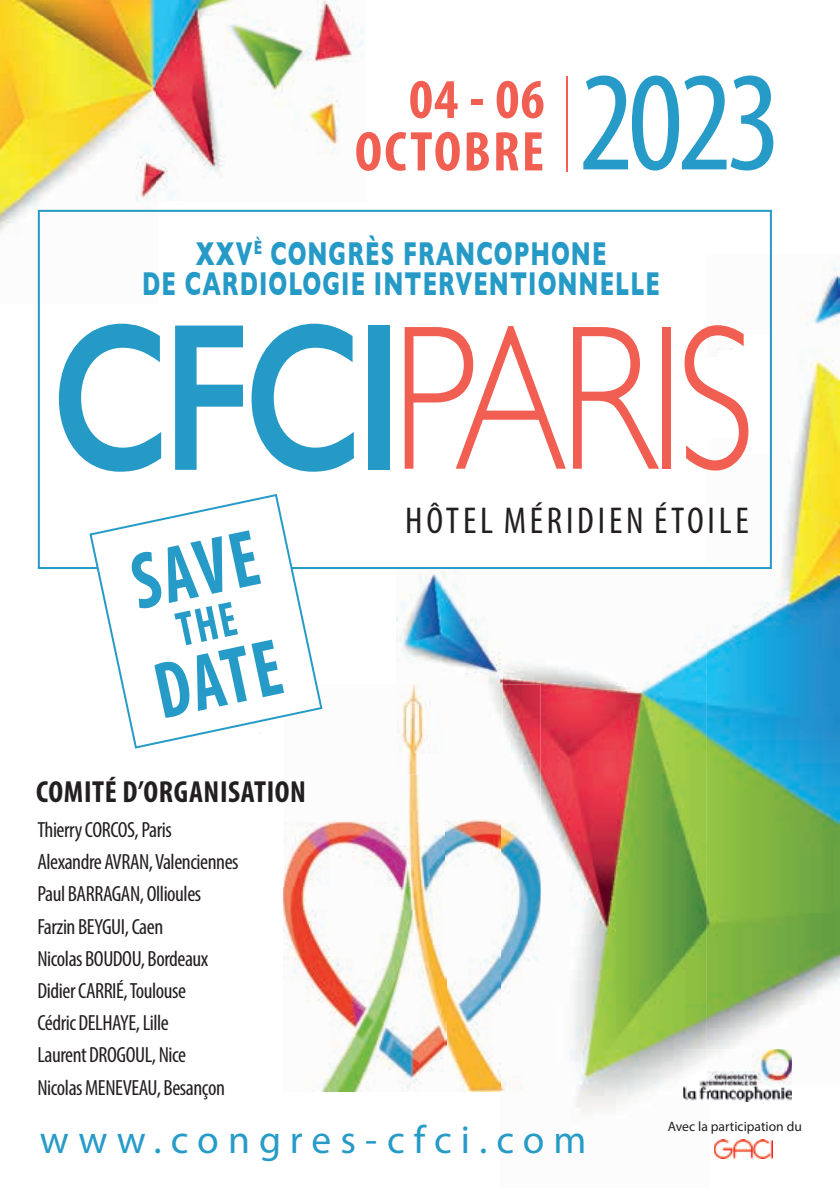
<style>
.page{position:relative;width:840px;height:1191px;background:#fff}
.page>*{position:absolute;margin:0;border:0;box-sizing:border-box;transform-origin:0 0}
.t1{font:300 207.6px "Gill Sans";letter-spacing:-.04em;color:#f05f52;scale:.8 1}
.t2{font:condensed 142.6px "Myriad Pro";color:#269bc8}
.t3{font:700 condensed 80.8px "Myriad Pro";color:#269bc8;scale:.88 1}
.t4{font:700 condensed 56.4px/52.4px "Myriad Pro";letter-spacing:.04em;color:#f05f52;text-align:right}
.t5{font:39.4px "Myriad Pro";letter-spacing:.23em;color:#269bc8}
.t6{font:condensed 37.6px "Myriad Pro";letter-spacing:.1em;color:#231f20}
.t7{font:700 33.8px/30.2px "Gill Sans";letter-spacing:.05em;color:#269ac7;text-align:center;scale:.66 1}
.t8{font:700 condensed 30.6px "Myriad Pro";letter-spacing:.02em;color:#231f20}
.t9{font:condensed 22px/32.2px "Myriad Pro";letter-spacing:-.02em;color:#231f20}
.t10{font:13.6px "Myriad Pro";color:#231f20}
.s1{font-weight:600;font-size:211.4px;color:#269ac7}
</style>
<div class="page">
<img style="left:500px;top:636px;width:206px;height:476px">
<img style="left:706px;top:255px;width:133px;height:828px">
<img style="left:396px;top:569px;width:106px;height:146px">
<img style="left:0;top:0;width:158px;height:303px">
<img style="left:156px;top:0;width:207px;height:200px">
<svg style="left:38px;top:210px;width:733px;height:359px"></svg>
<img style="left:500px;top:684px;width:40px;height:407px">
<img style="left:283px;top:684px;width:163px;height:407px">
<img style="left:445px;top:774px;width:55px;height:317px">
<img style="left:708px;top:1085px;width:83px;height:16px">
<img style="left:682px;top:1049px;width:26px;height:52px">
<img style="left:706px;top:1049px;width:85px;height:36px">
<img style="left:714px;top:1139px;width:57px;height:19px">
<hr style="left:565px;top:76px;width:2px;height:96px;background:#f05f52">
<svg style="left:89px;top:494px;width:233px;height:254px"></svg>
<div style="left:697px;top:357px;width:53px;height:81px;background:#fff"></div>
<div style="left:733px;top:334px;width:34px;height:120px;background:#fff"></div>
<div style="left:718px;top:350px;width:25px;height:20px;background:#fff"></div>
<svg style="left:174px;top:602px;width:64px;height:44px"></svg>
<h3 class="t4" style="left:354px;top:72px;width:191px">04 - 06<br>OCTOBRE</h3>
<h2 class="t2" style="left:578px;top:36px;width:204px">2023</h2>
<h3 class="t7" style="left:142px;top:238px;width:785px">XXV<sup>È</sup> CONGRÈS FRANCOPHONE<br>DE CARDIOLOGIE INTERVENTIONNELLE</h3>
<h1 class="t1" style="left:51px;top:280px;width:881px"><span class="s1">CFCI</span>PARIS</h1>
<h3 class="t6" style="left:405px;top:498px;width:345px">HÔTEL MÉRIDIEN ÉTOILE</h3>
<h3 class="t3" style="left:122px;top:534px;width:147px;rotate:-12deg">SAVE</h3>
<h3 class="t3" style="left:145px;top:643px;width:146px;rotate:-12deg">DATE</h3>
<h3 class="t8" style="left:36px;top:773px;width:271px">COMITÉ D’ORGANISATION</h3>
<p class="t9" style="left:37px;top:813px;width:202px">Thierry CORCOS, Paris<br>Alexandre AVRAN, Valenciennes<br>Paul BARRAGAN, Ollioules<br>Farzin BEYGUI, Caen<br>Nicolas BOUDOU, Bordeaux<br>Didier CARRIÉ, Toulouse<br>Cédric DELHAYE, Lille<br>Laurent DROGOUL, Nice<br>Nicolas MENEVEAU, Besançon</p>
<h3 class="t5" style="left:40px;top:1115px;width:548px">www.congres-cfci.com</h3>
<p class="t10" style="left:667px;top:1118px;width:135px">Avec la participation du</p>
</div>
